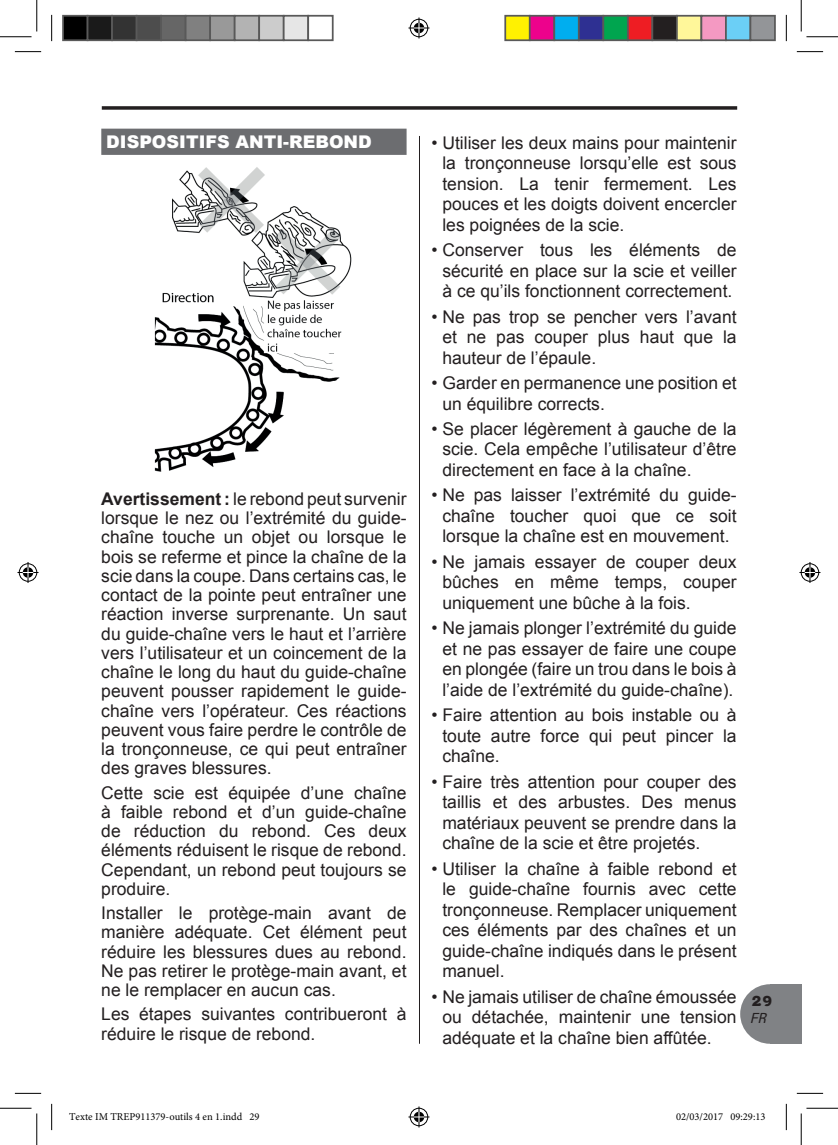
<style>
.page{position:relative;width:838px;height:1145px;background:#fff}
.page>*{position:absolute;margin:0;border:0;box-sizing:border-box;transform-origin:0 0}
.t1{font:17.5px/20.5px "Arial";color:#231f20;text-align:justify}
.t2{font:900 17.5px "Arial";color:#fff}
.t3{font:800 14px "Clemente P Daq";color:#231f20}
.t4{font:italic 14px "Clemente P Dah";color:#231f20}
.t5{font:10.5px "Minion Pro";color:#000}
.s1{font-weight:700}
</style>
<div class="page">
<svg style="left:102px;top:106px;width:635px;height:4px;background:#3e3a3b"></svg>
<div style="left:770px;top:984px;width:31px;height:60px;background:#808285"></div>
<div style="left:740px;top:984px;width:59px;height:60px;background:#808285;border-radius:50%"></div>
<hr style="left:419px;top:136px;width:1px;height:908px;background:#231f20">
<div style="left:101px;top:129px;width:305px;height:26px;background:#6c6d70"></div>
<img style="left:154px;top:167px;width:198px;height:305px">
<svg style="left:15px;top:51px;width:26px;height:1px"></svg>
<svg style="left:796px;top:51px;width:27px;height:1px"></svg>
<svg style="left:15px;top:1093px;width:26px;height:1px"></svg>
<svg style="left:796px;top:1093px;width:27px;height:1px"></svg>
<svg style="left:51px;top:15px;width:1px;height:26px"></svg>
<svg style="left:51px;top:1104px;width:1px;height:26px"></svg>
<svg style="left:786px;top:15px;width:1px;height:26px"></svg>
<svg style="left:786px;top:1104px;width:1px;height:26px"></svg>
<hr style="left:0;top:36px;width:32px;height:1px;background:#000">
<hr style="left:806px;top:36px;width:31px;height:1px;background:#000">
<hr style="left:0;top:1108px;width:32px;height:1px;background:#000">
<hr style="left:806px;top:1108px;width:31px;height:1px;background:#000">
<hr style="left:36px;top:0;width:1px;height:31px;background:#000">
<hr style="left:36px;top:1113px;width:1px;height:32px;background:#000">
<hr style="left:800px;top:0;width:1px;height:31px;background:#000">
<hr style="left:800px;top:1113px;width:1px;height:32px;background:#000">
<svg style="left:408px;top:18px;width:21px;height:21px"></svg>
<svg style="left:408px;top:1106px;width:21px;height:21px"></svg>
<svg style="left:18px;top:562px;width:21px;height:21px"></svg>
<svg style="left:799px;top:562px;width:21px;height:21px"></svg>
<div style="left:63px;top:16px;width:25px;height:24px;background:#000"></div>
<div style="left:62px;top:15px;width:26px;height:26px;border:2px solid #595959"></div>
<div style="left:88px;top:16px;width:24px;height:24px;background:#1a1a1a"></div>
<div style="left:87px;top:15px;width:26px;height:26px;border:2px solid #595959"></div>
<div style="left:112px;top:16px;width:25px;height:24px;background:#333"></div>
<div style="left:111px;top:15px;width:26px;height:26px;border:2px solid #595959"></div>
<div style="left:137px;top:16px;width:24px;height:24px;background:#4d4d4d"></div>
<div style="left:136px;top:15px;width:26px;height:26px;border:2px solid #595959"></div>
<div style="left:161px;top:16px;width:25px;height:24px;background:#666"></div>
<div style="left:160px;top:15px;width:26px;height:26px;border:2px solid #595959"></div>
<div style="left:186px;top:16px;width:24px;height:24px;background:#808080"></div>
<div style="left:185px;top:15px;width:26px;height:26px;border:2px solid #595959"></div>
<div style="left:210px;top:16px;width:25px;height:24px;background:#999"></div>
<div style="left:209px;top:15px;width:26px;height:26px;border:2px solid #595959"></div>
<div style="left:235px;top:16px;width:24px;height:24px;background:#b3b3b3"></div>
<div style="left:234px;top:15px;width:26px;height:26px;border:2px solid #595959"></div>
<div style="left:259px;top:16px;width:25px;height:24px;background:#ccc"></div>
<div style="left:258px;top:15px;width:26px;height:26px;border:2px solid #595959"></div>
<div style="left:284px;top:16px;width:24px;height:24px;background:#e6e6e6"></div>
<div style="left:283px;top:15px;width:26px;height:26px;border:2px solid #595959"></div>
<div style="left:307px;top:15px;width:26px;height:26px;border:2px solid #595959"></div>
<div style="left:505px;top:16px;width:24px;height:24px;background:#fff101"></div>
<div style="left:504px;top:15px;width:26px;height:26px;border:2px solid #595959"></div>
<div style="left:529px;top:16px;width:25px;height:24px;background:#ed028c"></div>
<div style="left:529px;top:15px;width:26px;height:26px;border:2px solid #595959"></div>
<div style="left:554px;top:16px;width:24px;height:24px;background:#00aeef"></div>
<div style="left:553px;top:15px;width:26px;height:26px;border:2px solid #595959"></div>
<div style="left:578px;top:16px;width:25px;height:24px;background:#2e3092"></div>
<div style="left:578px;top:15px;width:26px;height:26px;border:2px solid #595959"></div>
<div style="left:603px;top:16px;width:24px;height:24px;background:#00a54f"></div>
<div style="left:602px;top:15px;width:26px;height:26px;border:2px solid #595959"></div>
<div style="left:627px;top:16px;width:25px;height:24px;background:#ee1d23"></div>
<div style="left:627px;top:15px;width:26px;height:26px;border:2px solid #595959"></div>
<div style="left:652px;top:16px;width:24px;height:24px;background:#231f20"></div>
<div style="left:651px;top:15px;width:26px;height:26px;border:2px solid #595959"></div>
<div style="left:676px;top:16px;width:25px;height:24px;background:#fff79a"></div>
<div style="left:676px;top:15px;width:26px;height:26px;border:2px solid #595959"></div>
<div style="left:701px;top:16px;width:24px;height:24px;background:#f499c2"></div>
<div style="left:700px;top:15px;width:26px;height:26px;border:2px solid #595959"></div>
<div style="left:725px;top:16px;width:25px;height:24px;background:#6bcff6"></div>
<div style="left:725px;top:15px;width:26px;height:26px;border:2px solid #595959"></div>
<div style="left:750px;top:16px;width:24px;height:24px;background:#939598"></div>
<div style="left:749px;top:15px;width:26px;height:26px;border:2px solid #595959"></div>
<p class="t2" style="left:106px;top:130px;width:267px">DISPOSITIFS ANTI-REBOND</p>
<p class="t1" style="left:101px;top:489px;width:307px;line-height:19.2px"><span class="s1">Avertissement :</span> le rebond peut survenir lorsque le nez ou l’extrémité du guide&shy;chaîne touche un objet ou lorsque le bois se referme et pince la chaîne de la scie dans la coupe. Dans certains cas, le contact de la pointe peut entraîner une réaction inverse surprenante. Un saut du guide-chaîne vers le haut et l’arrière vers l’utilisateur et un coincement de la chaîne le long du haut du guide-chaîne peuvent pousser rapidement le guide&shy;chaîne vers l’opérateur. Ces réactions peuvent vous faire perdre le contrôle de la tronçonneuse, ce qui peut entraîner des graves blessures.</p>
<p class="t1" style="left:101px;top:783px;width:307px;line-height:19.2px">Cette scie est équipée d’une chaîne à faible rebond et d’un guide-chaîne de réduction du rebond. Ces deux éléments réduisent le risque de rebond.<br>Cependant, un rebond peut toujours se produire.</p>
<p class="t1" style="left:101px;top:903px;width:307px;line-height:19.2px">Installer le protège-main avant de manière adéquate. Cet élément peut réduire les blessures dues au rebond.<br>Ne pas retirer le protège-main avant, et ne le remplacer en aucun cas.</p>
<p class="t1" style="left:101px;top:1005px;width:307px;line-height:19.2px">Les étapes suivantes contribueront à réduire le risque de rebond.</p>
<p class="t1" style="left:442px;top:132px;width:296px;text-indent:-11px">• Utiliser les deux mains pour maintenir la tronçonneuse lorsqu’elle est sous tension. La tenir fermement. Les pouces et les doigts doivent encercler les poignées de la scie.</p>
<p class="t1" style="left:442px;top:240px;width:296px;text-indent:-11px">• Conserver tous les éléments de sécurité en place sur la scie et veiller à ce qu’ils fonctionnent correctement.</p>
<p class="t1" style="left:442px;top:306px;width:296px;text-indent:-11px">• Ne pas trop se pencher vers l’avant et ne pas couper plus haut que la hauteur de l’épaule.</p>
<p class="t1" style="left:442px;top:373px;width:296px;text-indent:-11px">• Garder en permanence une position et un équilibre corrects.</p>
<p class="t1" style="left:442px;top:419px;width:296px;text-indent:-11px">• Se placer légèrement à gauche de la scie. Cela empêche l’utilisateur d’être directement en face à la chaîne.</p>
<p class="t1" style="left:442px;top:485px;width:296px;text-indent:-11px">• Ne pas laisser l’extrémité du guide&shy;chaîne toucher quoi que ce soit lorsque la chaîne est en mouvement.</p>
<p class="t1" style="left:442px;top:552px;width:296px;text-indent:-11px">• Ne jamais essayer de couper deux bûches en même temps, couper uniquement une bûche à la fois.</p>
<p class="t1" style="left:442px;top:618px;width:296px;text-indent:-11px">• Ne jamais plonger l’extrémité du guide et ne pas essayer de faire une coupe en plongée (faire un trou dans le bois à l’aide de l’extrémité du guide-chaîne).</p>
<p class="t1" style="left:442px;top:705px;width:296px;text-indent:-11px">• Faire attention au bois instable ou à toute autre force qui peut pincer la chaîne.</p>
<p class="t1" style="left:442px;top:771px;width:296px;text-indent:-11px">• Faire très attention pour couper des taillis et des arbustes. Des menus matériaux peuvent se prendre dans la chaîne de la scie et être projetés.</p>
<p class="t1" style="left:442px;top:858px;width:296px;text-indent:-11px">• Utiliser la chaîne à faible rebond et le guide-chaîne fournis avec cette tronçonneuse. Remplacer uniquement ces éléments par des chaînes et un guide-chaîne indiqués dans le présent manuel.</p>
<p class="t1" style="left:442px;top:986px;width:296px;text-indent:-11px">• Ne jamais utiliser de chaîne émoussée ou détachée, maintenir une tension adéquate et la chaîne bien affûtée.</p>
<p class="t3" style="left:751px;top:993px;width:23px">29</p>
<p class="t4" style="left:751px;top:1010px;width:17px">FR</p>
<p class="t5" style="left:69px;top:1109px;width:192px">Texte IM TREP911379-outils 4 en 1.indd 29</p>
<p class="t5" style="left:676px;top:1109px;width:91px">02/03/2017 09:29:13</p>
</div>
